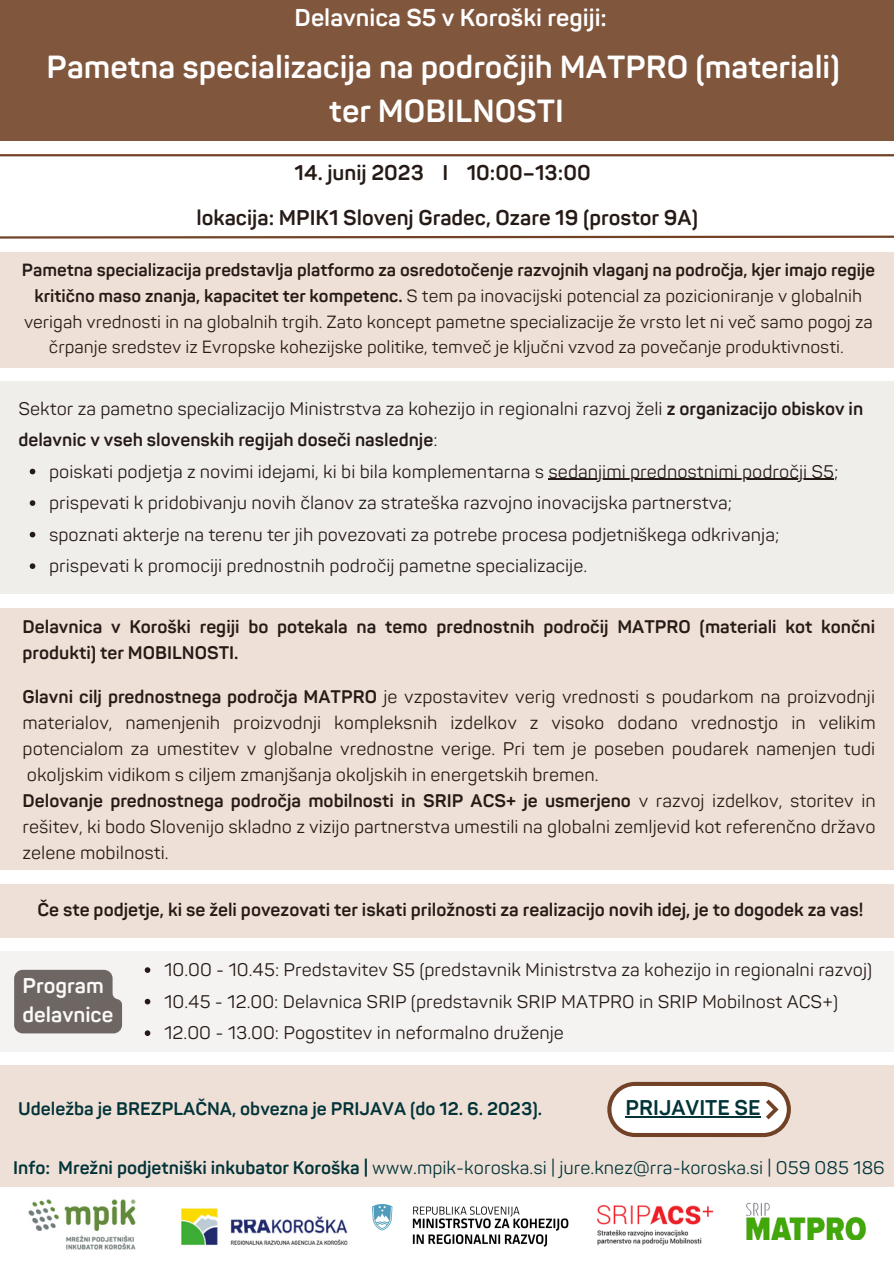
<style>
.page{position:relative;width:894px;height:1264px;background:#fff}
.page>*{position:absolute;margin:0;border:0;box-sizing:border-box;transform-origin:0 0}
.t1{font:700 31.5px "Panton";color:#fff}
.t2{font:700 24px "Panton";color:#fff}
.t3{font:700 21px "Panton";color:#251a15}
.t4{font:700 21px/29.2px "Panton";color:#fff}
.t5{font:700 21px "Panton";color:#013338}
.t6{font:18px/26px "Panton";color:#251a15;text-align:justify}
.t7{font:700 18px/26px "Panton";color:#251a15}
.t8{font:18px "Panton";color:#013338}
.t9{font:700 18px "Panton";color:#013338}
.t10{font:17.4px/26px "Panton";color:#251a15;text-align:center}
.s1{font-weight:700}
</style>
<div class="page">
<div style="left:0;top:1065px;width:893px;height:121px;background:#eee0d7"></div>
<div style="left:0;top:608px;width:893px;height:261px;background:#eee0d7"></div>
<svg style="left:607px;top:1081px;width:183px;height:56px;background:#e1d8d2"></svg>
<div style="left:0;top:951px;width:893px;height:100px;background:#f5f3f1"></div>
<div style="left:0;top:381px;width:893px;height:213px;background:#f0eeeb"></div>
<div style="left:0;top:0;width:893px;height:140px;background:#80563d"></div>
<hr style="left:0;top:154px;width:893px;height:2px;background:#724227">
<svg style="left:0;top:235px;width:893px;height:4px"></svg>
<div style="left:0;top:252px;width:893px;height:116px;background:#eee0d7"></div>
<img style="left:28px;top:1199px;width:320px;height:51px">
<img style="left:373px;top:1204px;width:195px;height:42px">
<img style="left:746px;top:1202px;width:121px;height:37px">
<img style="left:597px;top:1205px;width:116px;height:41px">
<hr style="left:625px;top:1116px;width:135px;height:1px;background:#013338">
<svg style="left:145px;top:967px;width:5px;height:5px"></svg>
<svg style="left:145px;top:998px;width:5px;height:6px"></svg>
<svg style="left:145px;top:1030px;width:5px;height:5px"></svg>
<svg style="left:30px;top:468px;width:5px;height:6px"></svg>
<hr style="left:548px;top:479px;width:286px;height:1px;background:#251a15">
<svg style="left:30px;top:500px;width:5px;height:6px"></svg>
<svg style="left:30px;top:532px;width:5px;height:5px"></svg>
<svg style="left:30px;top:563px;width:5px;height:6px"></svg>
<svg style="left:14px;top:969px;width:108px;height:64px;background:#766e6a"></svg>
<div style="left:0;top:883px;width:893px;height:54px;background:#eee0d7"></div>
<p class="t2" style="left:294px;top:4px;width:314px">Delavnica S5 v Koroški regiji:</p>
<p class="t1" style="left:47px;top:49px;width:794px">Pametna specializacija na področjih MATPRO (materiali)</p>
<p class="t1" style="left:329px;top:93px;width:236px">ter MOBILNOSTI</p>
<p class="t3" style="left:294px;top:161px;width:297px">14. junij 2023 I 10:00–13:00</p>
<p class="t3" style="left:196px;top:206px;width:503px">lokacija: MPIK1 Slovenj Gradec, Ozare 19 (prostor 9A)</p>
<p class="t10" style="left:22px;top:257px;width:854px"><span class="s1">Pametna specializacija predstavlja platformo za osredotočenje razvojnih vlaganj na področja, kjer imajo regije kritično maso znanja, kapacitet ter kompetenc.</span> S tem pa inovacijski potencial za pozicioniranje v globalnih verigah vrednosti in na globalnih trgih. Zato koncept pametne specializacije že vrsto let ni več samo pogoj za črpanje sredstev iz Evropske kohezijske politike, temveč je ključni vzvod za povečanje produktivnosti.</p>
<p class="t6" style="left:18px;top:393px;width:846px;line-height:31.5px">Sektor za pametno specializacijo Ministrstva za kohezijo in regionalni razvoj želi <span class="s1">z organizacijo obiskov in delavnic v vseh slovenskih regijah doseči naslednje</span>:</p>
<p class="t6" style="left:49px;top:459px;width:791px">poiskati podjetja z novimi idejami, ki bi bila komplementarna s sedanjimi prednostnimi področji S5;</p>
<p class="t6" style="left:49px;top:490px;width:685px">prispevati k pridobivanju novih članov za strateška razvojno inovacijska partnerstva;</p>
<p class="t6" style="left:49px;top:522px;width:732px">spoznati akterje na terenu ter jih povezovati za potrebe procesa podjetniškega odkrivanja;</p>
<p class="t6" style="left:49px;top:553px;width:539px">prispevati k promociji prednostnih področij pametne specializacije.</p>
<p class="t7" style="left:23px;top:614px;width:854px">Delavnica v Koroški regiji bo potekala na temo prednostnih področij MATPRO (materiali kot končni produkti) ter MOBILNOSTI.</p>
<p class="t6" style="left:23px;top:684px;width:854px"><span class="s1">Glavni cilj prednostnega področja MATPRO</span> je vzpostavitev verig vrednosti s poudarkom na proizvodnji materialov, namenjenih proizvodnji kompleksnih izdelkov z visoko dodano vrednostjo in velikim potencialom za umestitev v globalne vrednostne verige. Pri tem je poseben poudarek namenjen tudi okoljskim vidikom s ciljem zmanjšanja okoljskih in energetskih bremen.</p>
<p class="t6" style="left:23px;top:788px;width:854px"><span class="s1">Delovanje prednostnega področja mobilnosti in SRIP ACS+ je usmerjeno</span> v razvoj izdelkov, storitev in rešitev, ki bodo Slovenijo skladno z vizijo partnerstva umestili na globalni zemljevid kot referenčno državo zelene mobilnosti.</p>
<p class="t7" style="left:37px;top:897px;width:827px">Če ste podjetje, ki se želi povezovati ter iskati priložnosti za realizacijo novih idej, je to dogodek za vas!</p>
<p class="t4" style="left:23px;top:972px;width:92px">Program delavnice</p>
<p class="t6" style="left:164px;top:957px;width:709px">10.00 - 10.45: Predstavitev S5 (predstavnik Ministrstva za kohezijo in regionalni razvoj)</p>
<p class="t6" style="left:164px;top:989px;width:675px">10.45 - 12.00: Delavnica SRIP (predstavnik SRIP MATPRO in SRIP Mobilnost ACS+)</p>
<p class="t6" style="left:164px;top:1020px;width:401px">12.00 - 13.00: Pogostitev in neformalno druženje</p>
<p class="t9" style="left:18px;top:1098px;width:525px">Udeležba je BREZPLAČNA, obvezna je PRIJAVA (do 12. 6. 2023).</p>
<p class="t5" style="left:625px;top:1095px;width:137px">PRIJAVITE SE</p>
<p class="t8" style="left:13px;top:1156px;width:872px"><span class="s1">Info: Mrežni podjetniški inkubator Koroška |</span> www.mpik-koroska.si | jure.knez@rra-koroska.si | 059 085 186</p>
</div>
